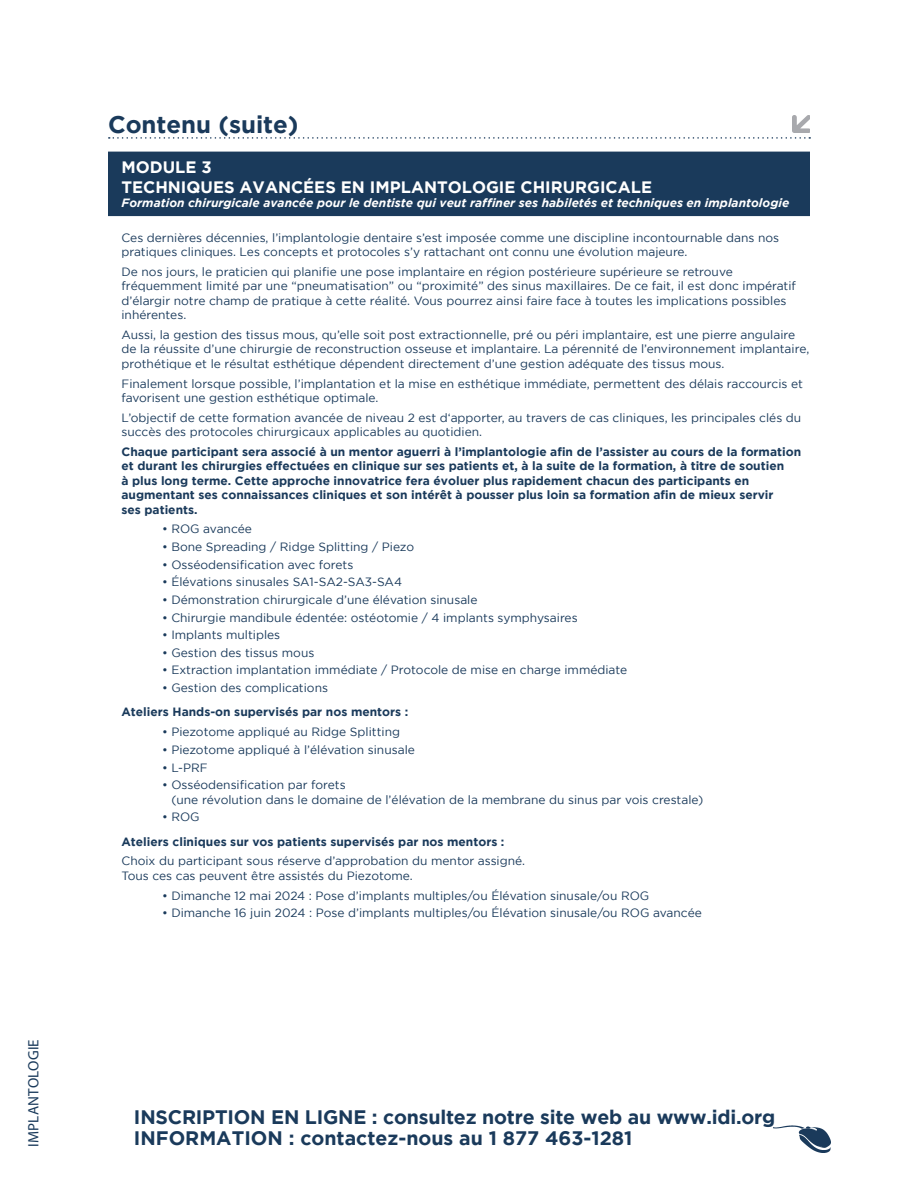
<style>
.page{position:relative;width:918px;height:1188px;background:#fff}
.page>*{position:absolute;margin:0;border:0;box-sizing:border-box;transform-origin:0 0}
.titre_objectifs{font:700 24px "Gotham";color:#1a3a5b}
.texte_objectifs_fin{font:700 19.5px "Gotham";letter-spacing:-.01em;color:#1a3a5b}
.texte_objectifs{font:700 16.5px/19.8px "Gotham";color:#fff}
.section_gestion_prat{font:15px "Myriad Pro";letter-spacing:.02em;color:#1a3a5b}
.texte_objectifs-2{font:12px/14.4px "Gotham";color:#1a3a5b}
.texte_objectifs-3{font:700 12px/14.4px "Gotham";color:#1a3a5b}
.texte_objectifs-4{font:italic 700 12px "Gotham";color:#fff}
</style>
<div class="page">
<svg style="left:109px;top:137px;width:701px;height:2px"></svg>
<div style="left:108px;top:152px;width:702px;height:64px;background:#1a3a5b"></div>
<img style="left:793px;top:116px;width:17px;height:17px">
<img style="left:773px;top:1125px;width:57px;height:28px">
<p class="section_gestion_prat" style="left:24px;top:1147px;width:110px;rotate:-90deg">IMPLANTOLOGIE</p>
<p class="titre_objectifs" style="left:108px;top:110px;width:192px">Contenu (suite)</p>
<p class="texte_objectifs" style="left:122px;top:157px;width:532px">MODULE 3<br>TECHNIQUES AVANCÉES EN IMPLANTOLOGIE CHIRURGICALE</p>
<p class="texte_objectifs-4" style="left:122px;top:196px;width:669px">Formation chirurgicale avancée pour le dentiste qui veut raffiner ses habiletés et techniques en implantologie</p>
<p class="texte_objectifs-2" style="left:122px;top:230px;width:659px">Ces dernières décennies, l’implantologie dentaire s’est imposée comme une discipline incontournable dans nos pratiques cliniques. Les concepts et protocoles s’y rattachant ont connu une évolution majeure.</p>
<p class="texte_objectifs-2" style="left:122px;top:264px;width:676px">De nos jours, le praticien qui planifie une pose implantaire en région postérieure supérieure se retrouve fréquemment limité par une “pneumatisation” ou “proximité” des sinus maxillaires. De ce fait, il est donc impératif d’élargir notre champ de pratique à cette réalité. Vous pourrez ainsi faire face à toutes les implications possibles inhérentes.</p>
<p class="texte_objectifs-2" style="left:122px;top:327px;width:689px">Aussi, la gestion des tissus mous, qu’elle soit post extractionnelle, pré ou péri implantaire, est une pierre angulaire de la réussite d’une chirurgie de reconstruction osseuse et implantaire. La pérennité de l’environnement implantaire, prothétique et le résultat esthétique dépendent directement d’une gestion adéquate des tissus mous.</p>
<p class="texte_objectifs-2" style="left:122px;top:376px;width:683px">Finalement lorsque possible, l’implantation et la mise en esthétique immédiate, permettent des délais raccourcis et favorisent une gestion esthétique optimale.</p>
<p class="texte_objectifs-2" style="left:122px;top:410px;width:681px">L’objectif de cette formation avancée de niveau 2 est d‘apporter, au travers de cas cliniques, les principales clés du succès des protocoles chirurgicaux applicables au quotidien.</p>
<p class="texte_objectifs-3" style="left:122px;top:444px;width:681px">Chaque participant sera associé à un mentor aguerri à l’implantologie afin de l’assister au cours de la formation et durant les chirurgies effectuées en clinique sur ses patients et, à la suite de la formation, à titre de soutien<br>à plus long terme. Cette approche innovatrice fera évoluer plus rapidement chacun des participants en augmentant ses connaissances cliniques et son intérêt à pousser plus loin sa formation afin de mieux servir<br>ses patients.</p>
<p class="texte_objectifs-2" style="left:162px;top:522px;width:92px">• ROG avancée</p>
<p class="texte_objectifs-2" style="left:162px;top:539px;width:254px">• Bone Spreading / Ridge Splitting / Piezo</p>
<p class="texte_objectifs-2" style="left:162px;top:557px;width:193px">• Osséodensification avec forets</p>
<p class="texte_objectifs-2" style="left:162px;top:575px;width:242px">• Élévations sinusales SA1-SA2-SA3-SA4</p>
<p class="texte_objectifs-2" style="left:162px;top:592px;width:317px">• Démonstration chirurgicale d’une élévation sinusale</p>
<p class="texte_objectifs-2" style="left:162px;top:610px;width:417px">• Chirurgie mandibule édentée: ostéotomie / 4 implants symphysaires</p>
<p class="texte_objectifs-2" style="left:162px;top:628px;width:120px">• Implants multiples</p>
<p class="texte_objectifs-2" style="left:162px;top:645px;width:154px">• Gestion des tissus mous</p>
<p class="texte_objectifs-2" style="left:162px;top:663px;width:467px">• Extraction implantation immédiate / Protocole de mise en charge immédiate</p>
<p class="texte_objectifs-2" style="left:162px;top:680px;width:168px">• Gestion des complications</p>
<p class="texte_objectifs-3" style="left:122px;top:705px;width:288px">Ateliers Hands-on supervisés par nos mentors :</p>
<p class="texte_objectifs-2" style="left:162px;top:725px;width:240px">• Piezotome appliqué au Ridge Splitting</p>
<p class="texte_objectifs-2" style="left:162px;top:742px;width:254px">• Piezotome appliqué à l’élévation sinusale</p>
<p class="texte_objectifs-2" style="left:162px;top:760px;width:47px">• L-PRF</p>
<p class="texte_objectifs-2" style="left:171px;top:778px;width:534px;text-indent:-9px">• Osséodensification par forets<br>(une révolution dans le domaine de l’élévation de la membrane du sinus par vois crestale)</p>
<p class="texte_objectifs-2" style="left:162px;top:810px;width:39px">• ROG</p>
<p class="texte_objectifs-3" style="left:122px;top:834px;width:385px">Ateliers cliniques sur vos patients supervisés par nos mentors :</p>
<p class="texte_objectifs-2" style="left:122px;top:854px;width:405px">Choix du participant sous réserve d’approbation du mentor assigné.<br>Tous ces cas peuvent être assistés du Piezotome.</p>
<p class="texte_objectifs-2" style="left:162px;top:888px;width:489px">• Dimanche 12 mai 2024 : Pose d’implants multiples/ou Élévation sinusale/ou ROG</p>
<p class="texte_objectifs-2" style="left:162px;top:906px;width:541px">• Dimanche 16 juin 2024 : Pose d’implants multiples/ou Élévation sinusale/ou ROG avancée</p>
<p class="texte_objectifs_fin" style="left:134px;top:1106px;width:643px">INSCRIPTION EN LIGNE : consultez notre site web au www.idi.org</p>
<p class="texte_objectifs_fin" style="left:134px;top:1127px;width:500px">INFORMATION : contactez-nous au 1 877 463-1281</p>
</div>
